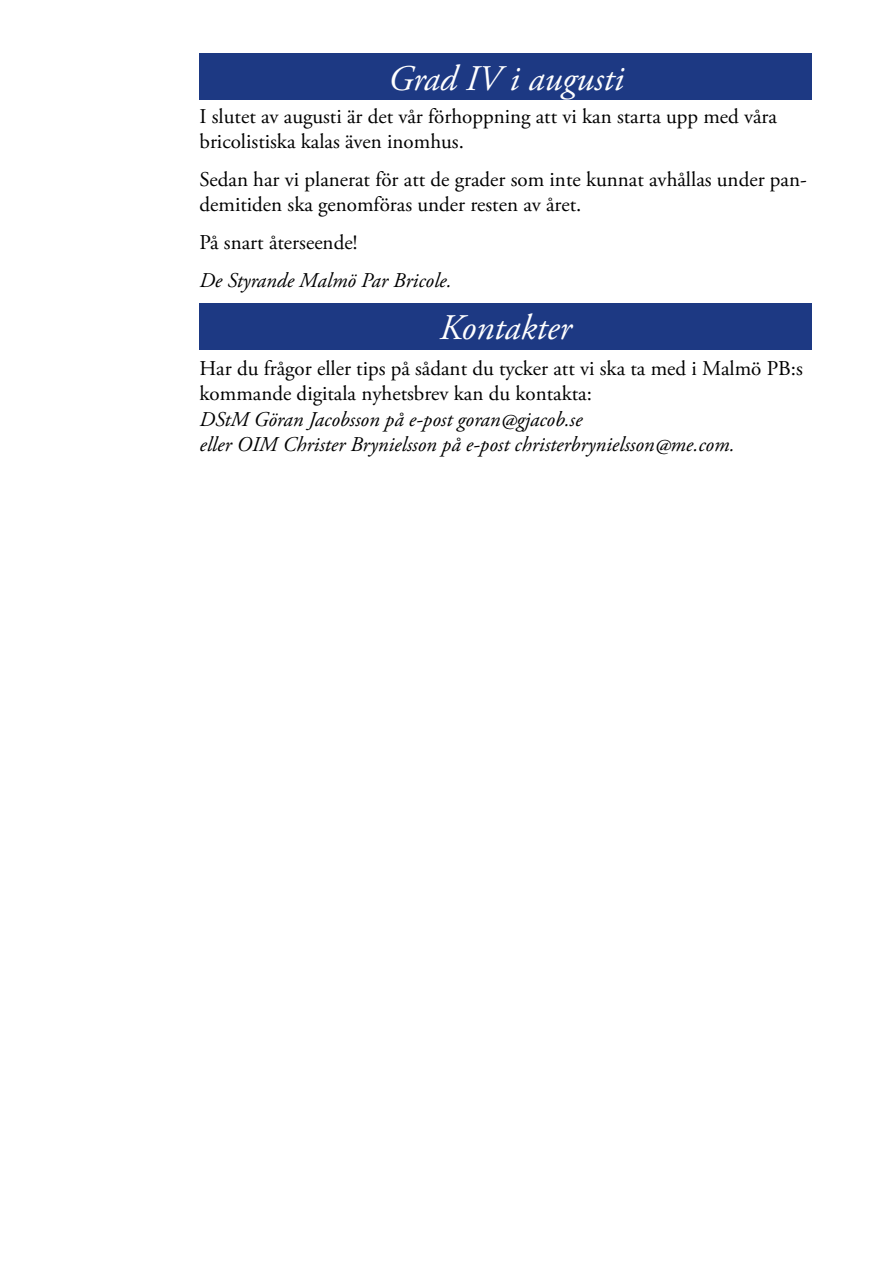
<style>
.page{position:relative;width:893px;height:1263px;background:#fff}
.page>*{position:absolute;margin:0;border:0;box-sizing:border-box;transform-origin:0 0}
.t1{font:italic 36px "Adobe Garamond Pro";color:#fff}
.t2{font:21px/25.2px "Adobe Garamond Pro";color:#000}
.t3{font:italic 21px/25.2px "Adobe Garamond Pro";color:#000}
</style>
<div class="page">
<div style="left:199px;top:303px;width:613px;height:46px;background:#1d3983"></div>
<div style="left:199px;top:54px;width:613px;height:46px;background:#1d3983"></div>
<h1 class="t1" style="left:388px;top:57px;width:237px">Grad IV i augusti</h1>
<p class="t2" style="left:199px;top:104px;width:579px">I slutet av augusti är det vår förhoppning att vi kan starta upp med våra bricolistiska kalas även inomhus.</p>
<p class="t2" style="left:199px;top:167px;width:609px">Sedan har vi planerat för att de grader som inte kunnat avhållas under pan&shy;demitiden ska genomföras under resten av året.</p>
<p class="t2" style="left:199px;top:230px;width:159px">På snart återseende!</p>
<p class="t3" style="left:199px;top:268px;width:254px">De Styrande Malmö Par Bricole.</p>
<h1 class="t1" style="left:439px;top:306px;width:134px">Kontakter</h1>
<p class="t2" style="left:199px;top:357px;width:605px">Har du frågor eller tips på sådant du tycker att vi ska ta med i Malmö PB:s kommande digitala nyhetsbrev kan du kontakta:</p>
<p class="t3" style="left:199px;top:407px;width:537px">DStM Göran Jacobsson på e-post goran@gjacob.se<br>eller OIM Christer Brynielsson på e-post christerbrynielsson@me.com.</p>
</div>
